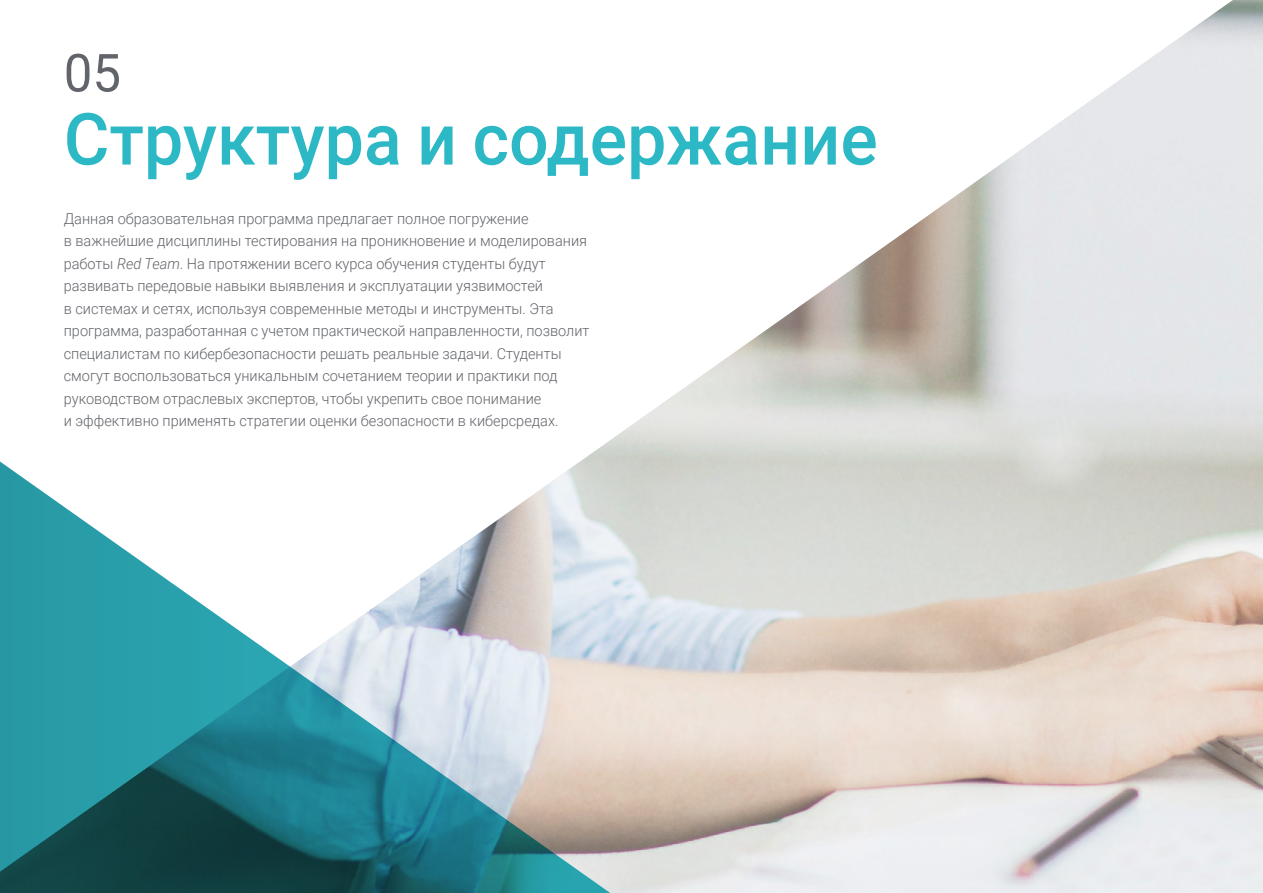
<style>
.page{position:relative;width:1263px;height:893px;background:#fff}
.page>*{position:absolute;margin:0;border:0;box-sizing:border-box;transform-origin:0 0}
.t1{font:500 72px "Roboto";color:#2db8c5}
.t2{font:52.5px "Roboto";color:#61646a}
.t3{font:300 15px/22.5px "Roboto";color:#61646a}
.s1{font-style:italic}
</style>
<div class="page">
<img style="left:602px;top:0;width:661px;height:893px">
<svg style="left:0;top:446px;width:640px;height:447px"></svg>
<h2 class="t2" style="left:64px;top:36px;width:59px">05</h2>
<h1 class="t1" style="left:64px;top:89px;width:815px">Структура и содержание</h1>
<p class="t3" style="left:64px;top:207px;width:527px">Данная образовательная программа предлагает полное погружение<br>в важнейшие дисциплины тестирования на проникновение и моделирования работы <span class="s1">Red Team</span>. На протяжении всего курса обучения студенты будут развивать передовые навыки выявления и эксплуатации уязвимостей<br>в системах и сетях, используя современные методы и инструменты. Эта программа, разработанная с учетом практической направленности, позволит специалистам по кибербезопасности решать реальные задачи. Студенты смогут воспользоваться уникальным сочетанием теории и практики под руководством отраслевых экспертов, чтобы укрепить свое понимание<br>и эффективно применять стратегии оценки безопасности в киберсредах.</p>
</div>
